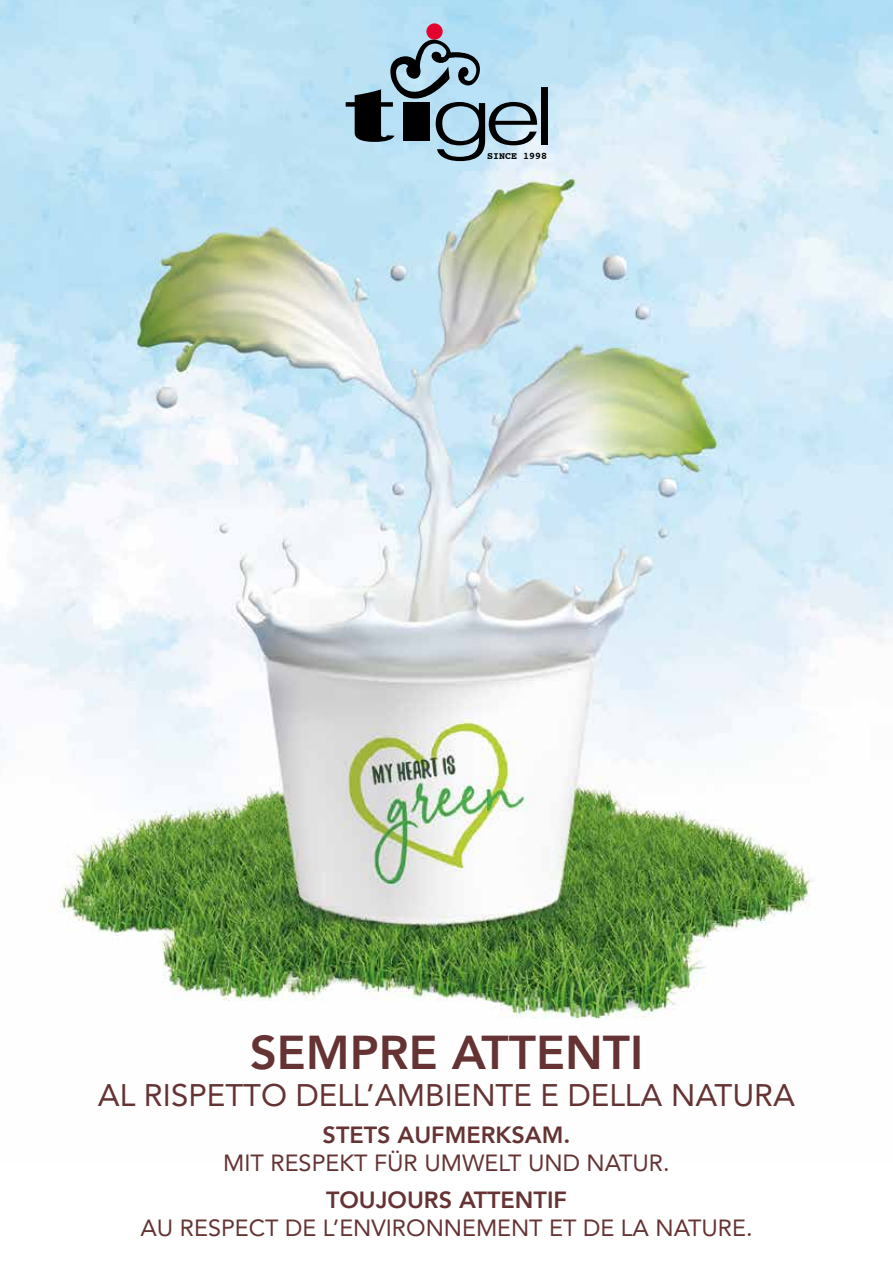
<style>
.page{position:relative;width:893px;height:1263px;background:#fff}
.page>*{position:absolute;margin:0;border:0;box-sizing:border-box;transform-origin:0 0}
.t1{font:800 47.4px "Avenir";color:#653334}
.t2{font:31.2px "Avenir";color:#653334}
.t3{font:23.4px "Avenir";color:#653334}
.t4{font:800 23.4px "Avenir";color:#653334}
.t5{font:700 10.05px "Courier";color:#000}
</style>
<div class="page">
<img style="left:0;top:0;width:893px;height:1019px">
<div style="left:426px;top:23px;width:17px;height:17px;background:#e4032e;border-radius:50%"></div>
<div style="left:541px;top:87px;width:6px;height:57px;background:#000"></div>
<svg style="left:346px;top:35px;width:191px;height:126px;background:#8ca8b7"></svg>
<p class="t5" style="left:487px;top:148px;width:61px">SINCE 1998</p>
<h1 class="t1" style="left:250px;top:1015px;width:395px">SEMPRE ATTENTI</h1>
<h2 class="t2" style="left:98px;top:1070px;width:699px">AL RISPETTO DELL’AMBIENTE E DELLA NATURA</h2>
<p class="t4" style="left:323px;top:1117px;width:249px">STETS AUFMERKSAM.</p>
<p class="t3" style="left:223px;top:1144px;width:448px">MIT RESPEKT FÜR UMWELT UND NATUR.</p>
<p class="t4" style="left:326px;top:1182px;width:242px">TOUJOURS ATTENTIF</p>
<p class="t3" style="left:140px;top:1209px;width:614px">AU RESPECT DE L’ENVIRONNEMENT ET DE LA NATURE.</p>
</div>
